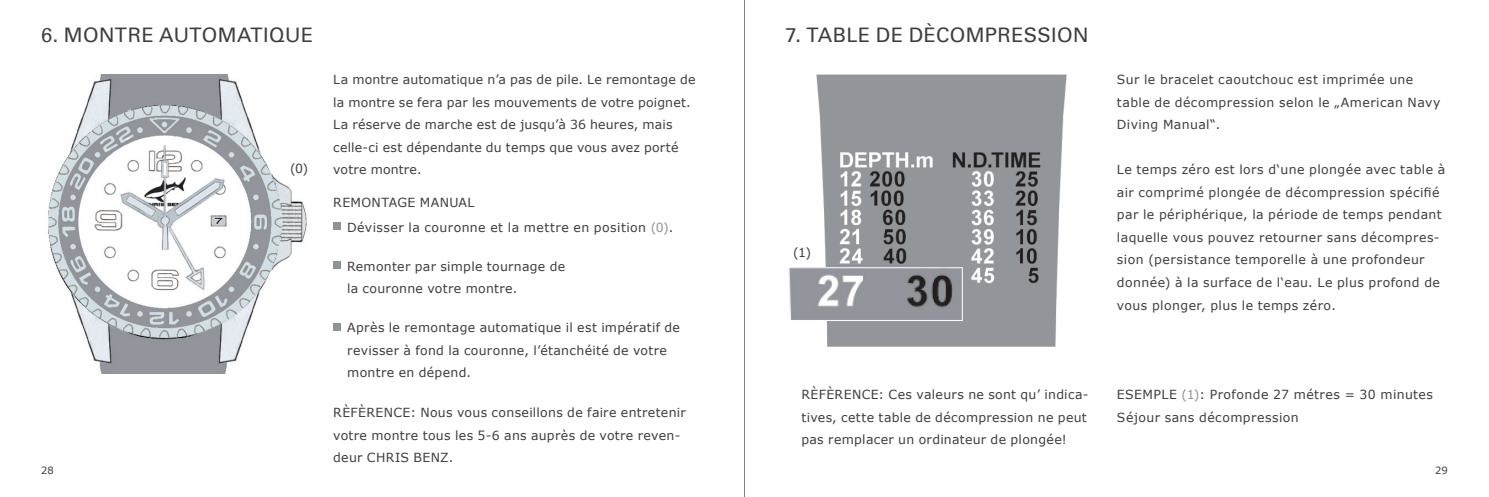
<style>
.page{position:relative;width:1489px;height:497px;background:#fff}
.page>*{position:absolute;margin:0;border:0;box-sizing:border-box;transform-origin:0 0}
.t1{font:20px "Univers Com 55 Roman";letter-spacing:.02em;color:#3e3e3f}
.t2{font:12.5px/22.5px "Verdana";letter-spacing:.025em;color:#3e3e3f}
.t3{font:10px "Verdana";color:#3e3e3f}
.s1{color:#8e9397}
</style>
<div class="page">
<img style="left:48px;top:74px;width:259px;height:299px">
<hr style="left:744px;top:0;width:1px;height:496px;background:#808285">
<div style="left:334px;top:322px;width:7px;height:8px;background:#8e9397"></div>
<div style="left:334px;top:261px;width:7px;height:7px;background:#8e9397"></div>
<div style="left:334px;top:223px;width:7px;height:7px;background:#8e9397"></div>
<img style="left:816px;top:74px;width:251px;height:272px">
<img style="left:788px;top:269px;width:172px;height:49px">
<div style="left:785px;top:267px;width:177px;height:53px;border:1px solid #fff"></div>
<h1 class="t1" style="left:41px;top:28px;width:273px">6. MONTRE AUTOMATIQUE</h1>
<p class="t3" style="left:41px;top:463px;width:14px">28</p>
<p class="t2" style="left:290px;top:156px;width:20px">(0)</p>
<p class="t2" style="left:333px;top:68px;width:364px">La montre automatique n’a pas de pile. Le remontage de la montre se fera par les mouvements de votre poignet.<br>La réserve de marche est de jusqu’à 36 heures, mais celle-ci est dépendante du temps que vous avez porté votre montre.</p>
<p class="t2" style="left:347px;top:189px;width:328px;line-height:25px;text-indent:-14px">REMONTAGE MANUAL<br>Dévisser la couronne et la mettre en position <span class="s1">(0)</span>.</p>
<p class="t2" style="left:347px;top:254px;width:220px">Remonter par simple tournage de la couronne votre montre.</p>
<p class="t2" style="left:347px;top:315px;width:334px">Après le remontage automatique il est impératif de revisser à fond la couronne, l’étanchéité de votre montre en dépend.</p>
<p class="t2" style="left:333px;top:400px;width:354px">RÈFÈRENCE: Nous vous conseillons de faire entretenir votre montre tous les 5-6 ans auprès de votre reven&shy;deur CHRIS BENZ.</p>
<h1 class="t1" style="left:785px;top:28px;width:304px">7. TABLE DE DÈCOMPRESSION</h1>
<p class="t2" style="left:793px;top:240px;width:19px">(1)</p>
<p class="t2" style="left:1116px;top:68px;width:325px">Sur le bracelet caoutchouc est imprimée une table de décompression selon le „American Navy<br>Diving Manual“.</p>
<p class="t2" style="left:1116px;top:158px;width:330px">Le temps zéro est lors d‘une plongée avec table à air comprimé plongée de décompression spécifié par le périphérique, la période de temps pendant laquelle vous pouvez retourner sans décompres&shy;sion (persistance temporelle à une profondeur donnée) à la surface de l‘eau. Le plus profond de vous plonger, plus le temps zéro.</p>
<p class="t2" style="left:801px;top:382px;width:288px">RÈFÈRENCE: Ces valeurs ne sont qu’ indica&shy;tives, cette table de décompression ne peut pas remplacer un ordinateur de plongée!</p>
<p class="t2" style="left:1116px;top:382px;width:318px">ESEMPLE <span class="s1">(1)</span>: Profonde 27 métres = 30 minutes<br>Séjour sans décompression</p>
<p class="t3" style="left:1434px;top:463px;width:14px">29</p>
</div>
